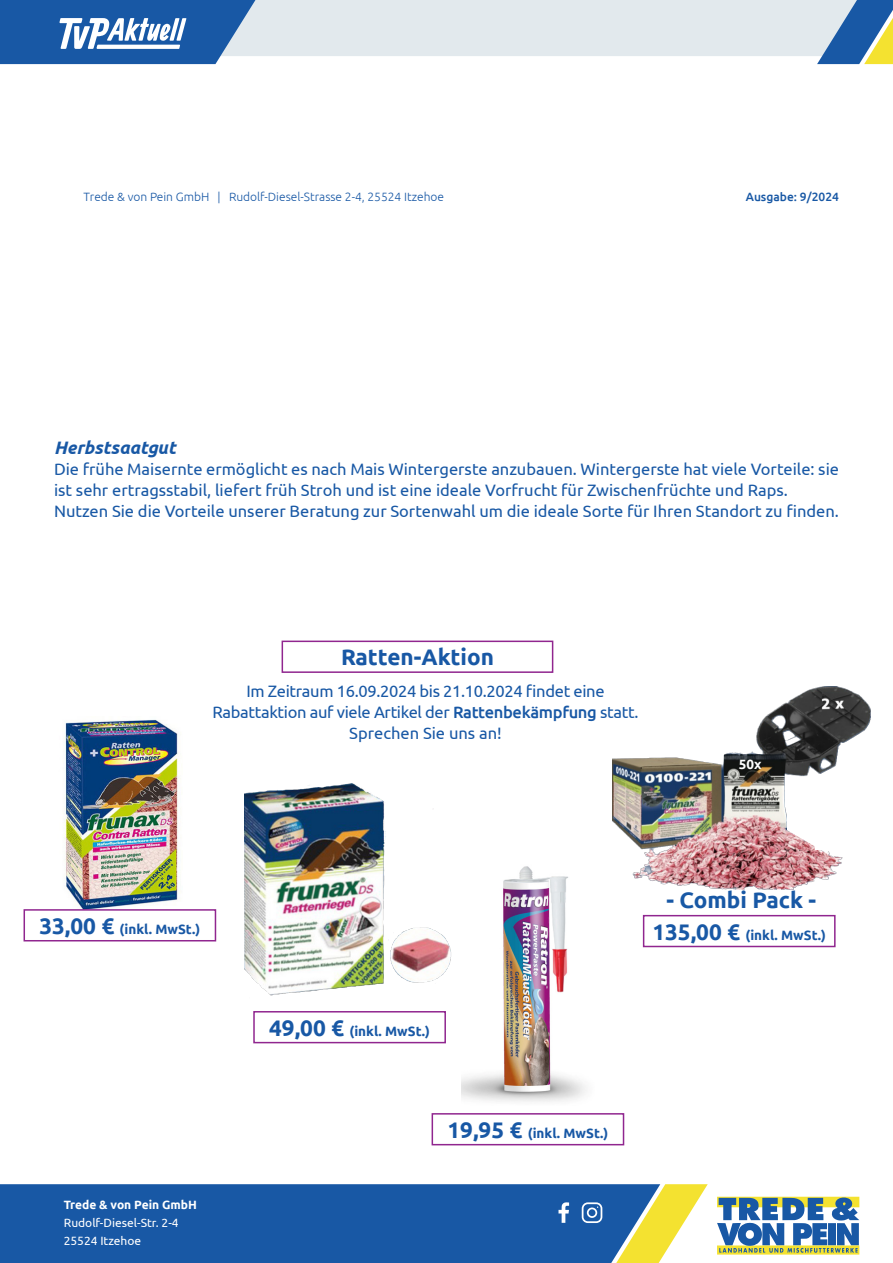
<style>
.page{position:relative;width:893px;height:1263px;background:#fff}
.page>*{position:absolute;margin:0;border:0;box-sizing:border-box;transform-origin:0 0}
.t1{font:700 22.5px "Ubuntu";color:#1858a5}
.t2{font:italic 700 18px "Ubuntu";color:#1858a5}
.t3{font:16.5px/21px "Ubuntu";color:#1858a5}
.t4{font:16.5px "Ubuntu";letter-spacing:-.02em;color:#1858a5}
.t5{font:700 13.5px "Ubuntu";color:#1858a5}
.t6{font:700 13.5px "Ubuntu";color:#fff}
.t7{font:300 12px "Ubuntu";color:#1858a5}
.t8{font:12px "Ubuntu";color:#fff}
.t9{font:700 12px "Ubuntu";color:#fff}
.t10{font:500 12px "Ubuntu";color:#1858a5}
.s1{font-weight:500}
.s2{font-size:22.5px}
</style>
<div class="page">
<div style="left:271px;top:0;width:546px;height:56px;background:#e2e9ed"></div>
<svg style="left:817px;top:0;width:76px;height:64px;background:#7799ac"></svg>
<svg style="left:717px;top:1197px;width:142px;height:57px"></svg>
<div style="left:0;top:1184px;width:609px;height:79px;background:#1858a5"></div>
<svg style="left:609px;top:1184px;width:99px;height:79px"></svg>
<svg style="left:0;top:0;width:271px;height:64px;background:#4e7fb9"></svg>
<svg style="left:558px;top:1202px;width:11px;height:21px"></svg>
<svg style="left:582px;top:1202px;width:20px;height:21px"></svg>
<div style="left:282px;top:641px;width:271px;height:32px;border:2px solid #90268f"></div>
<img style="left:64px;top:719px;width:115px;height:190px">
<div style="left:643px;top:915px;width:193px;height:32px;border:2px solid #90268f"></div>
<div style="left:24px;top:909px;width:192px;height:32px;border:2px solid #90268f"></div>
<img style="left:612px;top:686px;width:259px;height:204px">
<img style="left:461px;top:866px;width:126px;height:236px">
<div style="left:432px;top:1113px;width:192px;height:32px;border:2px solid #90268f"></div>
<div style="left:787px;top:778px;width:83px;height:51px;background:#fff"></div>
<div style="left:815px;top:819px;width:78px;height:31px;background:#fff"></div>
<svg style="left:787px;top:829px;width:50px;height:24px"></svg>
<img style="left:244px;top:783px;width:207px;height:213px">
<div style="left:253px;top:1011px;width:193px;height:32px;border:2px solid #90268f"></div>
<p class="t7" style="left:84px;top:189px;width:362px">Trede &amp; von Pein GmbH | Rudolf-Diesel-Strasse 2-4, 25524 Itzehoe</p>
<p class="t10" style="left:746px;top:189px;width:95px">Ausgabe: 9/2024</p>
<p class="t2" style="left:54px;top:437px;width:123px">Herbstsaatgut</p>
<p class="t3" style="left:54px;top:458px;width:787px">Die frühe Maisernte ermöglicht es nach Mais Wintergerste anzubauen. Wintergerste hat viele Vorteile: sie ist sehr ertragsstabil, liefert früh Stroh und ist eine ideale Vorfrucht für Zwischenfrüchte und Raps.</p>
<p class="t3" style="left:54px;top:500px;width:786px">Nutzen Sie die Vorteile unserer Beratung zur Sortenwahl um die ideale Sorte für Ihren Standort zu finden.</p>
<p class="t1" style="left:341px;top:644px;width:154px">Ratten-Aktion</p>
<p class="t4" style="left:246px;top:681px;width:360px">Im Zeitraum 16.09.2024 bis 21.10.2024 findet eine</p>
<p class="t4" style="left:212px;top:702px;width:428px">Rabattaktion auf viele Artikel der <span class="s1">Rattenbekämpfung</span> statt.</p>
<p class="t3" style="left:349px;top:722px;width:154px">Sprechen Sie uns an!</p>
<p class="t6" style="left:739px;top:756px;width:24px">50x</p>
<p class="t1" style="left:666px;top:886px;width:151px">- Combi Pack -</p>
<p class="t1" style="left:39px;top:912px;width:76px">33,00 €</p>
<p class="t5" style="left:652px;top:927px;width:175px"><span class="s2">135,00 €</span> (inkl. MwSt.)</p>
<p class="t5" style="left:120px;top:921px;width:82px">(inkl. MwSt.)</p>
<p class="t9" style="left:64px;top:1197px;width:135px">Trede &amp; von Pein GmbH</p>
<p class="t8" style="left:64px;top:1215px;width:116px">Rudolf-Diesel-Str. 2-4</p>
<p class="t8" style="left:64px;top:1233px;width:79px">25524 Itzehoe</p>
<p class="t5" style="left:269px;top:1023px;width:162px"><span class="s2">49,00 €</span> (inkl. MwSt.)</p>
<p class="t5" style="left:447px;top:1125px;width:162px"><span class="s2">19,95 €</span> (inkl. MwSt.)</p>
</div>
